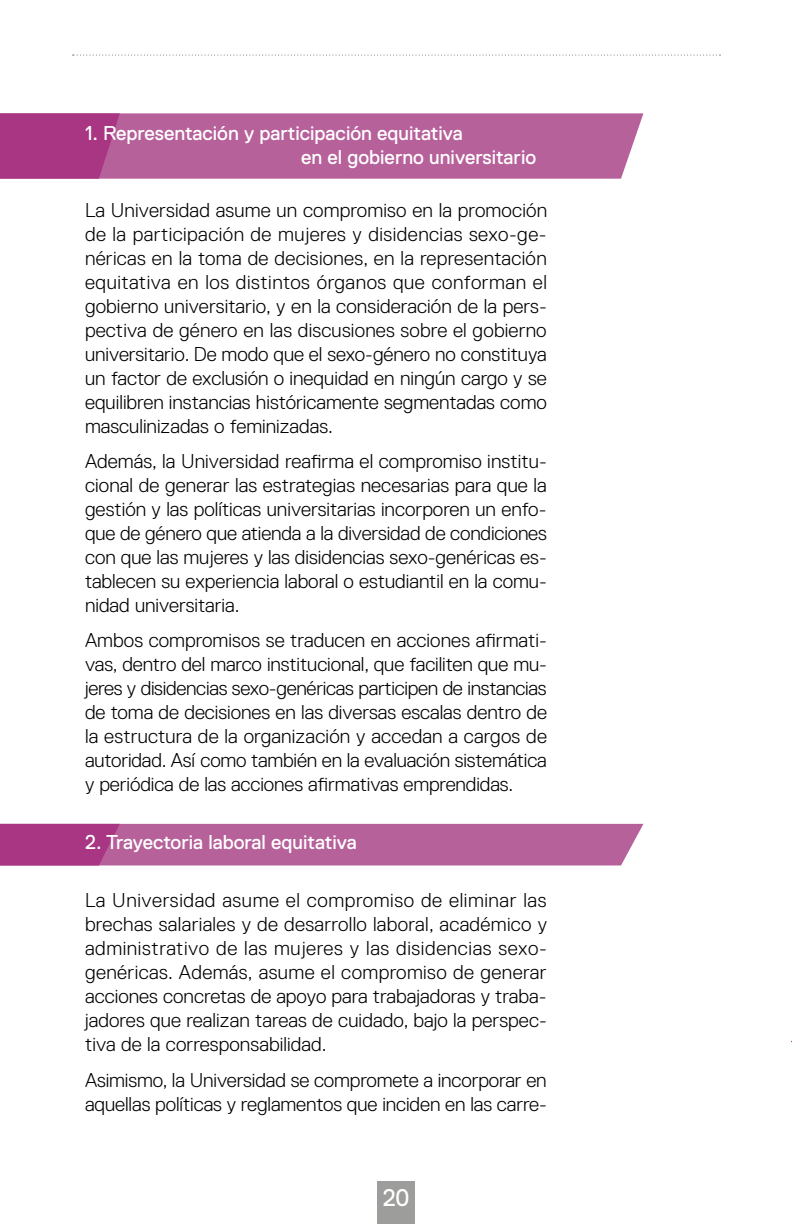
<style>
.page{position:relative;width:792px;height:1224px;background:#fff}
.page>*{position:absolute;margin:0;border:0;box-sizing:border-box;transform-origin:0 0}
.t1{font:24px "Replica Pro";color:#fff}
.t2{font:300 20px/24px "Replica Pro";letter-spacing:-.005em;color:#000;text-align:justify}
.t3{font:20px/24px "Replica Pro";color:#fff}
</style>
<div class="page">
<div style="left:120px;top:113px;width:523px;height:66px;background:#b7619b"></div>
<svg style="left:0;top:113px;width:120px;height:66px;background:#a93a85"></svg>
<svg style="left:0;top:824px;width:643px;height:42px;background:#b65e99"></svg>
<svg style="left:72px;top:55px;width:649px;height:1px"></svg>
<div style="left:377px;top:1182px;width:38px;height:42px;background:#9d9d9c"></div>
<p class="t3" style="left:301px;top:122px;width:237px;text-indent:-216px">1. Representación y participación equitativa<br>en el gobierno universitario</p>
<p class="t2" style="left:85px;top:198px;width:464px">La Universidad asume un compromiso en la promoción de la participación de mujeres y disidencias sexo-ge&shy;néricas en la toma de decisiones, en la representación equitativa en los distintos órganos que conforman el gobierno universitario, y en la consideración de la pers&shy;pectiva de género en las discusiones sobre el gobierno universitario. De modo que el sexo-género no constituya un factor de exclusión o inequidad en ningún cargo y se equilibren instancias históricamente segmentadas como masculinizadas o feminizadas.</p>
<p class="t2" style="left:85px;top:449px;width:463px">Además, la Universidad reafirma el compromiso institu&shy;cional de generar las estrategias necesarias para que la gestión y las políticas universitarias incorporen un enfo&shy;que de género que atienda a la diversidad de condiciones con que las mujeres y las disidencias sexo-genéricas es&shy;tablecen su experiencia laboral o estudiantil en la comu&shy;nidad universitaria.</p>
<p class="t2" style="left:85px;top:628px;width:464px">Ambos compromisos se traducen en acciones afirmati&shy;vas, dentro del marco institucional, que faciliten que mu&shy;jeres y disidencias sexo-genéricas participen de instancias de toma de decisiones en las diversas escalas dentro de la estructura de la organización y accedan a cargos de autoridad. Así como también en la evaluación sistemática y periódica de las acciones afirmativas emprendidas.</p>
<p class="t3" style="left:85px;top:831px;width:273px">2. Trayectoria laboral equitativa</p>
<p class="t2" style="left:85px;top:889px;width:464px">La Universidad asume el compromiso de eliminar las brechas salariales y de desarrollo laboral, académico y administrativo de las mujeres y las disidencias sexo&shy;genéricas. Además, asume el compromiso de generar acciones concretas de apoyo para trabajadoras y traba&shy;jadores que realizan tareas de cuidado, bajo la perspec&shy;tiva de la corresponsabilidad.</p>
<p class="t2" style="left:85px;top:1068px;width:463px">Asimismo, la Universidad se compromete a incorporar en aquellas políticas y reglamentos que inciden en las carre-</p>
<p class="t1" style="left:383px;top:1185px;width:28px">20</p>
</div>
